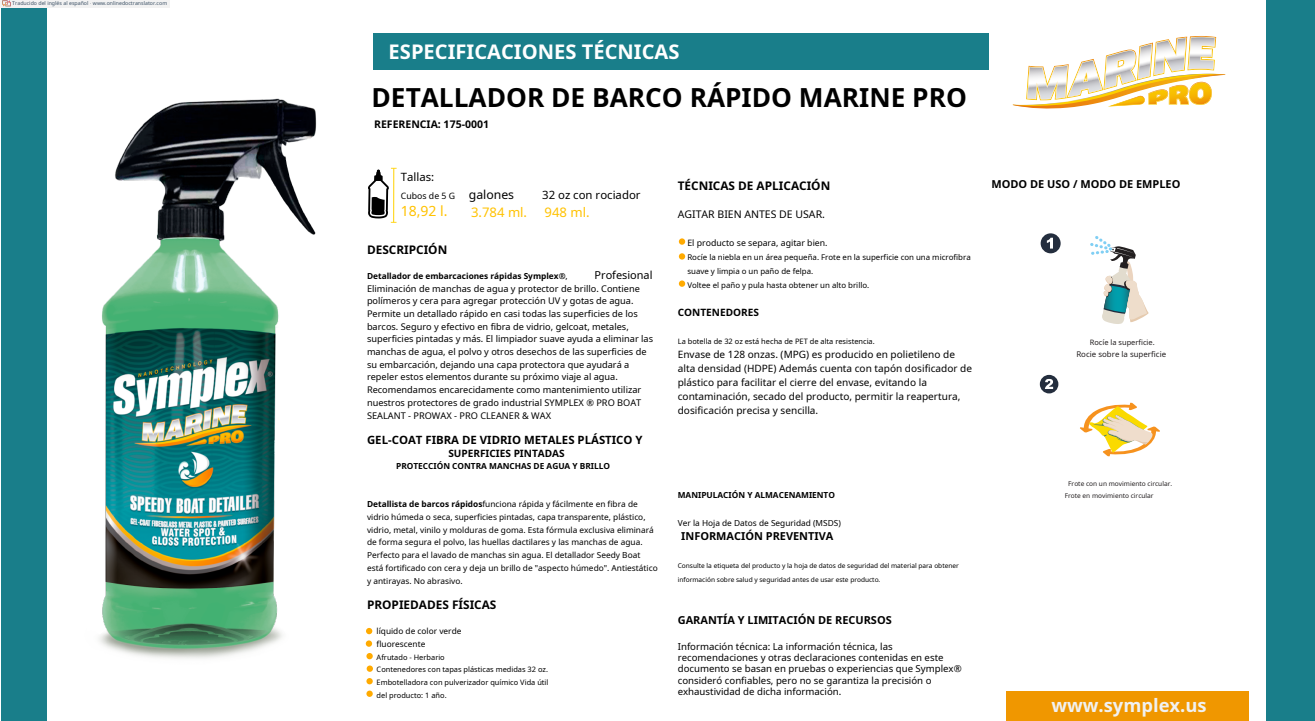
<style>
.page{position:relative;width:1315px;height:721px;background:#fff}
.page>*{position:absolute;margin:0;border:0;box-sizing:border-box;transform-origin:0 0}
.t1{font:700 26.25px "Noto Sans";color:#000}
.t2{font:700 20.12px "Noto Sans";color:#fff}
.t3{font:700 18.38px "Noto Sans";color:#f0f1f1}
.t4{font:14px "Noto Sans";color:#ffc200}
.t5{font:13.12px "Noto Sans";color:#ffc200}
.t6{font:12.25px "Noto Sans";color:#000}
.t7{font:700 11.81px "Noto Sans";color:#000}
.t8{font:700 11.38px "Noto Sans";color:#000}
.t9{font:11.38px "Noto Sans";color:#000}
.t10{font:700 10.94px "Noto Sans";color:#000}
.t11{font:10.94px "Noto Sans";color:#000}
.t12{font:10.5px "Noto Sans";color:#000}
.t13{font:700 10.5px "Noto Sans";color:#000}
.t14{font:10.06px/14px "Noto Sans";color:#000}
.t15{font:700 10.06px "Noto Sans";color:#000}
.t16{font:9.62px/11.4px "Noto Sans";color:#000}
.t17{font:9.19px/12.7px "Noto Sans";color:#000}
.t18{font:8.75px "Noto Sans";color:#000}
.t19{font:8.31px/12.7px "Noto Sans";color:#000}
.t20{font:700 8.31px "Noto Sans";color:#000}
.t21{font:7.88px/14px "Noto Sans";color:#000}
.t22{font:7.88px "Noto Sans";color:#231f20}
.t23{font:7.44px/12.7px "Noto Sans";color:#000}
.t24{font:7.44px "Noto Sans";color:#231f20}
.t25{font:6.56px/14px "Noto Sans";color:#000}
.t26{font:6.56px "Noto Sans";color:#231f20}
.t27{font:5.25px "Noto Sans";color:rgb(15 43 70/.8)}
.s1{font-weight:400}
.s2{font-weight:700}
</style>
<div class="page">
<div style="left:1267px;top:0;width:48px;height:721px;background:#197e8a"></div>
<div style="left:373px;top:34px;width:615px;height:36px;background:#197e8a"></div>
<div style="left:1px;top:0;width:45px;height:721px;background:#197e8a"></div>
<div style="left:1006px;top:692px;width:242px;height:29px;background:#f09700"></div>
<svg style="left:366px;top:628px;width:6px;height:6px"></svg>
<div style="left:679px;top:238px;width:6px;height:7px;background:#fa0;border-radius:50%"></div>
<div style="left:679px;top:253px;width:6px;height:7px;background:#fa0;border-radius:50%"></div>
<div style="left:679px;top:280px;width:6px;height:7px;background:#fa0;border-radius:50%"></div>
<div style="left:366px;top:640px;width:6px;height:7px;background:#fa0;border-radius:50%"></div>
<div style="left:366px;top:653px;width:7px;height:6px;background:#fa0;border-radius:50%"></div>
<svg style="left:367px;top:666px;width:6px;height:6px"></svg>
<div style="left:366px;top:678px;width:7px;height:6px;background:#fa0;border-radius:50%"></div>
<div style="left:366px;top:691px;width:7px;height:6px;background:#fa0;border-radius:50%"></div>
<svg style="left:1013px;top:36px;width:212px;height:73px"></svg>
<img style="left:99px;top:98px;width:218px;height:561px">
<svg style="left:1090px;top:236px;width:59px;height:88px"></svg>
<svg style="left:1080px;top:403px;width:80px;height:53px"></svg>
<div style="left:1041px;top:233px;width:20px;height:20px;background:#242e3e;border-radius:50%"></div>
<svg style="left:1047px;top:238px;width:6px;height:11px"></svg>
<div style="left:1040px;top:375px;width:18px;height:18px;background:#242e3e;border-radius:50%"></div>
<svg style="left:1045px;top:379px;width:8px;height:10px"></svg>
<svg style="left:368px;top:168px;width:29px;height:55px"></svg>
<div style="left:0;top:0;width:170px;height:8px;background:#f2f2f2"></div>
<svg style="left:2px;top:0;width:9px;height:7px"></svg>
<p class="t27" style="left:12px;top:0;width:156px">Traducido del inglés al español - www.onlinedoctranslator.com</p>
<h2 class="t2" style="left:389px;top:38px;width:292px">ESPECIFICACIONES TÉCNICAS</h2>
<h1 class="t1" style="left:372px;top:79px;width:597px">DETALLADOR DE BARCO RÁPIDO MARINE PRO</h1>
<p class="t13" style="left:374px;top:116px;width:116px">REFERENCIA: 175-0001</p>
<p class="t9" style="left:401px;top:169px;width:35px">Tallas:</p>
<p class="t18" style="left:401px;top:189px;width:56px">Cubos de 5 G</p>
<h3 class="t4" style="left:401px;top:201px;width:48px">18,92 l.</h3>
<p class="t7" style="left:678px;top:178px;width:154px">TÉCNICAS DE APLICACIÓN</p>
<p class="t10" style="left:991px;top:176px;width:190px">MODO DE USO / MODO DE EMPLEO</p>
<h3 class="t6" style="left:469px;top:186px;width:47px">galones</h3>
<h3 class="t5" style="left:471px;top:203px;width:58px">3.784 ml.</h3>
<p class="t9" style="left:542px;top:187px;width:100px">32 oz con rociador</p>
<h3 class="t5" style="left:544px;top:203px;width:47px">948 ml.</h3>
<p class="t12" style="left:678px;top:207px;width:149px">AGITAR BIEN ANTES DE USAR.</p>
<p class="t18" style="left:687px;top:237px;width:142px">El producto se separa, agitar bien.</p>
<p class="t21" style="left:687px;top:250px;width:285px">Rocíe la niebla en un área pequeña. Frote en la superficie con una microfibra suave y limpia o un paño de felpa.<br>Voltee el paño y pula hasta obtener un alto brillo.</p>
<p class="t7" style="left:367px;top:241px;width:82px">DESCRIPCIÓN</p>
<p class="t20" style="left:367px;top:270px;width:202px">Detallador de embarcaciones rápidas Symplex®<span class="s1">,</span></p>
<p class="t17" style="left:367px;top:282px;width:288px">Eliminación de manchas de agua y protector de brillo. Contiene polímeros y cera para agregar protección UV y gotas de agua.<br>Permite un detallado rápido en casi todas las superficies de los barcos. Seguro y efectivo en fibra de vidrio, gelcoat, metales, superficies pintadas y más. El limpiador suave ayuda a eliminar las manchas de agua, el polvo y otros desechos de las superficies de su embarcación, dejando una capa protectora que ayudará a repeler estos elementos durante su próximo viaje al agua.<br>Recomendamos encarecidamente como mantenimiento utilizar nuestros protectores de grado industrial SYMPLEX ® PRO BOAT SEALANT - PROWAX - PRO CLEANER &amp; WAX</p>
<p class="t11" style="left:595px;top:267px;width:60px">Profesional</p>
<p class="t15" style="left:678px;top:306px;width:83px">CONTENEDORES</p>
<p class="t23" style="left:678px;top:335px;width:199px">La botella de 32 oz está hecha de PET de alta resistencia.</p>
<p class="t14" style="left:678px;top:347px;width:296px">Envase de 128 onzas. (MPG) es producido en polietileno de alta densidad (HDPE) Además cuenta con tapón dosificador de plástico para facilitar el cierre del envase, evitando la contaminación, secado del producto, permitir la reapertura, dosificación precisa y sencilla.</p>
<p class="t24" style="left:1090px;top:337px;width:66px">Rocíe la superficie.</p>
<p class="t22" style="left:1076px;top:348px;width:91px">Rocie sobre la superficie</p>
<p class="t8" style="left:367px;top:432px;width:277px">GEL-COAT FIBRA DE VIDRIO METALES PLÁSTICO Y</p>
<p class="t15" style="left:448px;top:446px;width:118px">SUPERFICIES PINTADAS</p>
<p class="t20" style="left:396px;top:460px;width:216px">PROTECCIÓN CONTRA MANCHAS DE AGUA Y BRILLO</p>
<p class="t19" style="left:367px;top:498px;width:292px"><span class="s2">Detallista de barcos rápidos</span>funciona rápida y fácilmente en fibra de vidrio húmeda o seca, superficies pintadas, capa transparente, plástico, vidrio, metal, vinilo y molduras de goma. Esta fórmula exclusiva eliminará de forma segura el polvo, las huellas dactilares y las manchas de agua.<br>Perfecto para el lavado de manchas sin agua. El detallador Seedy Boat está fortificado con cera y deja un brillo de "aspecto húmedo". Antiestático y antirayas. No abrasivo.</p>
<p class="t7" style="left:367px;top:596px;width:131px">PROPIEDADES FÍSICAS</p>
<p class="t26" style="left:1068px;top:479px;width:105px">Frote con un movimiento circular.</p>
<p class="t20" style="left:678px;top:489px;width:159px">MANIPULACIÓN Y ALMACENAMIENTO</p>
<p class="t26" style="left:1065px;top:491px;width:90px">Frote en movimiento circular</p>
<p class="t19" style="left:678px;top:517px;width:165px">Ver la Hoja de Datos de Seguridad (MSDS)</p>
<p class="t10" style="left:681px;top:529px;width:154px">INFORMACIÓN PREVENTIVA</p>
<p class="t25" style="left:678px;top:559px;width:283px">Consulte la etiqueta del producto y la hoja de datos de seguridad del material para obtener información sobre salud y seguridad antes de usar este producto.</p>
<p class="t10" style="left:678px;top:613px;width:215px">GARANTÍA Y LIMITACIÓN DE RECURSOS</p>
<p class="t19" style="left:377px;top:625px;width:86px">líquido de color verde fluorescente</p>
<p class="t23" style="left:377px;top:650px;width:173px">Afrutado - Herbario<br>Contenedores con tapas plásticas medidas 32 oz.<br>Embotelladora con pulverizador químico Vida útil del producto: 1 año.</p>
<p class="t16" style="left:678px;top:640px;width:285px">Información técnica: La información técnica, las recomendaciones y otras declaraciones contenidas en este documento se basan en pruebas o experiencias que Symplex® consideró confiables, pero no se garantiza la precisión o exhaustividad de dicha información.</p>
<h3 class="t3" style="left:1051px;top:692px;width:157px">www.symplex.us</h3>
</div>
